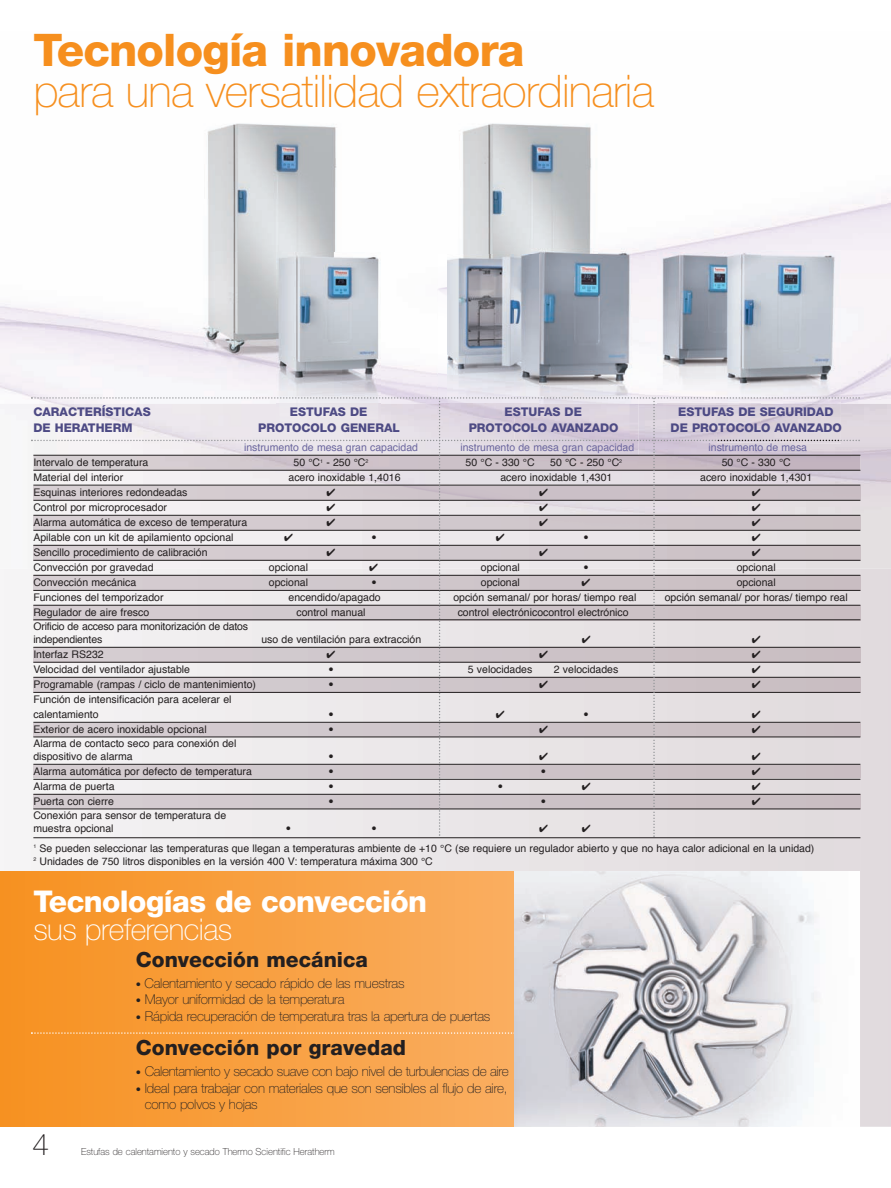
<style>
.page{position:relative;width:891px;height:1188px;background:#fff}
.page>*{position:absolute;margin:0;border:0;box-sizing:border-box;transform-origin:0 0}
.t1{font:100 45px "Helvetica Neue";letter-spacing:-.015em;color:#f68f1e}
.t2{font:800 45px "Helvetica Neue";letter-spacing:-.02em;color:#f68f1e}
.t3{font:800 30px "Helvetica Neue";letter-spacing:-.02em;color:#fff}
.t4{font:100 30px "Helvetica Neue";letter-spacing:-.015em;color:#fff}
.t5{font:100 30px "Helvetica Neue";color:#231f20}
.t6{font:800 21px "Helvetica Neue";color:#231f20}
.t7{font:100 13.5px/16.5px "Helvetica Neue";letter-spacing:-.015em;color:#231f20}
.t8{font:800 12px "Helvetica Neue";color:#4d4a84}
.t9{font:10.5px/13.5px "Helvetica";color:#231f20}
.t10{font:10.5px "Helvetica";color:#6b669e}
.t11{font:800 10.5px "Helvetica Neue";color:#231f20}
.t12{font:100 9.75px "Helvetica Neue";color:#231f20}
.s1{font-size:10.5px}
</style>
<div class="page">
<img style="left:0;top:197px;width:891px;height:930px">
<svg style="left:0;top:872px;width:514px;height:255px;background:#f89f40"></svg>
<svg style="left:31px;top:1032px;width:483px;height:2px"></svg>
<img style="left:514px;top:872px;width:345px;height:255px">
<img style="left:193px;top:123px;width:149px;height:130px">
<img style="left:193px;top:253px;width:84px;height:143px">
<img style="left:448px;top:123px;width:150px;height:131px">
<img style="left:438px;top:254px;width:76px;height:143px">
<img style="left:514px;top:248px;width:124px;height:149px">
<img style="left:658px;top:253px;width:59px;height:144px">
<img style="left:761px;top:250px;width:80px;height:147px">
<img style="left:717px;top:250px;width:44px;height:147px">
<img style="left:277px;top:253px;width:103px;height:144px">
<hr style="left:33px;top:837px;width:827px;height:1px;background:#231f20">
<svg style="left:31px;top:397px;width:829px;height:440px;background:#d5cfd3"></svg>
<h1 class="t2" style="left:33px;top:33px;width:493px">Tecnología innovadora</h1>
<h1 class="t1" style="left:33px;top:75px;width:622px">para una versatilidad extraordinaria</h1>
<p class="t8" style="left:33px;top:408px;width:119px">CARACTERÍSTICAS</p>
<p class="t8" style="left:290px;top:408px;width:79px">ESTUFAS DE</p>
<p class="t8" style="left:504px;top:408px;width:79px">ESTUFAS DE</p>
<p class="t8" style="left:678px;top:408px;width:157px">ESTUFAS DE SEGURIDAD</p>
<p class="t8" style="left:33px;top:423px;width:101px">DE HERATHERM</p>
<p class="t8" style="left:258px;top:423px;width:143px">PROTOCOLO GENERAL</p>
<p class="t8" style="left:469px;top:423px;width:151px">PROTOCOLO AVANZADO</p>
<p class="t8" style="left:671px;top:423px;width:173px">DE PROTOCOLO AVANZADO</p>
<p class="t10" style="left:244px;top:443px;width:175px">instrumento de mesa gran capacidad</p>
<p class="t10" style="left:460px;top:443px;width:175px">instrumento de mesa gran capacidad</p>
<p class="t10" style="left:709px;top:443px;width:100px">instrumento de mesa</p>
<p class="t9" style="left:33px;top:457px;width:116px">Intervalo de temperatura</p>
<p class="t9" style="left:294px;top:457px;width:76px">50 °C<sup>1</sup> - 250 °C<sup>2</sup></p>
<p class="t9" style="left:466px;top:457px;width:71px">50 °C - 330 °C</p>
<p class="t9" style="left:550px;top:457px;width:73px">50 °C - 250 °C<sup>2</sup></p>
<p class="t9" style="left:722px;top:457px;width:71px">50 °C - 330 °C</p>
<p class="t9" style="left:33px;top:472px;width:91px">Material del interior</p>
<p class="t9" style="left:289px;top:472px;width:114px">acero inoxidable 1,4016</p>
<p class="t9" style="left:500px;top:472px;width:114px">acero inoxidable 1,4301</p>
<p class="t9" style="left:700px;top:472px;width:114px">acero inoxidable 1,4301</p>
<p class="t9" style="left:33px;top:487px;width:156px">Esquinas interiores redondeadas</p>
<p class="t9" style="left:33px;top:502px;width:135px">Control por microprocesador</p>
<p class="t9" style="left:33px;top:517px;width:215px">Alarma automática de exceso de temperatura</p>
<p class="t9" style="left:33px;top:532px;width:202px">Apilable con un kit de apilamiento opcional</p>
<p class="t11" style="left:371px;top:534px;width:7px">•</p>
<p class="t11" style="left:584px;top:534px;width:7px">•</p>
<p class="t9" style="left:33px;top:547px;width:176px">Sencillo procedimiento de calibración</p>
<p class="t9" style="left:33px;top:562px;width:122px">Convección por gravedad</p>
<p class="t9" style="left:269px;top:562px;width:41px">opcional</p>
<p class="t9" style="left:481px;top:562px;width:41px">opcional</p>
<p class="t11" style="left:584px;top:564px;width:7px">•</p>
<p class="t9" style="left:737px;top:562px;width:41px">opcional</p>
<p class="t9" style="left:33px;top:577px;width:104px">Convección mecánica</p>
<p class="t9" style="left:269px;top:577px;width:41px">opcional</p>
<p class="t11" style="left:371px;top:579px;width:7px">•</p>
<p class="t9" style="left:481px;top:577px;width:41px">opcional</p>
<p class="t9" style="left:737px;top:577px;width:41px">opcional</p>
<p class="t9" style="left:33px;top:592px;width:132px">Funciones del temporizador</p>
<p class="t9" style="left:289px;top:592px;width:94px">encendido/apagado</p>
<p class="t9" style="left:453px;top:592px;width:184px">opción semanal/ por horas/ tiempo real</p>
<p class="t9" style="left:665px;top:592px;width:184px">opción semanal/ por horas/ tiempo real</p>
<p class="t9" style="left:33px;top:607px;width:117px">Regulador de aire fresco</p>
<p class="t9" style="left:296px;top:607px;width:71px">control manual</p>
<p class="t9" style="left:458px;top:607px;width:172px">control electrónicocontrol electrónico</p>
<p class="t9" style="left:33px;top:620px;width:216px">Orificio de acceso para monitorización de datos independientes</p>
<p class="t9" style="left:261px;top:634px;width:161px">uso de ventilación para extracción</p>
<p class="t9" style="left:33px;top:649px;width:72px">Interfaz RS232</p>
<p class="t9" style="left:33px;top:664px;width:158px">Velocidad del ventilador ajustable</p>
<p class="t11" style="left:328px;top:666px;width:7px">•</p>
<p class="t9" style="left:468px;top:664px;width:66px">5 velocidades</p>
<p class="t9" style="left:554px;top:664px;width:66px">2 velocidades</p>
<p class="t9" style="left:33px;top:679px;width:224px">Programable (rampas / ciclo de mantenimiento)</p>
<p class="t11" style="left:328px;top:681px;width:7px">•</p>
<p class="t9" style="left:33px;top:693px;width:200px;line-height:15px">Función de intensificación para acelerar el calentamiento</p>
<p class="t11" style="left:328px;top:711px;width:7px">•</p>
<p class="t11" style="left:584px;top:711px;width:7px">•</p>
<p class="t9" style="left:33px;top:724px;width:175px">Exterior de acero inoxidable opcional</p>
<p class="t11" style="left:328px;top:726px;width:7px">•</p>
<p class="t9" style="left:33px;top:737px;width:205px">Alarma de contacto seco para conexión del dispositivo de alarma</p>
<p class="t11" style="left:328px;top:753px;width:7px">•</p>
<p class="t9" style="left:33px;top:766px;width:220px">Alarma automática por defecto de temperatura</p>
<p class="t11" style="left:328px;top:768px;width:7px">•</p>
<p class="t11" style="left:541px;top:768px;width:7px">•</p>
<p class="t9" style="left:33px;top:781px;width:83px">Alarma de puerta</p>
<p class="t11" style="left:328px;top:783px;width:7px">•</p>
<p class="t11" style="left:498px;top:783px;width:7px">•</p>
<p class="t9" style="left:33px;top:796px;width:82px">Puerta con cierre</p>
<p class="t11" style="left:328px;top:798px;width:7px">•</p>
<p class="t11" style="left:541px;top:798px;width:7px">•</p>
<p class="t9" style="left:33px;top:809px;width:194px">Conexión para sensor de temperatura de muestra opcional</p>
<p class="t11" style="left:286px;top:825px;width:7px">•</p>
<p class="t11" style="left:371px;top:825px;width:7px">•</p>
<p class="t9" style="left:33px;top:843px;width:783px;line-height:12.8px"><sup>1</sup> Se pueden seleccionar las temperaturas que llegan a temperaturas ambiente de +10 °C (se requiere un regulador abierto y que no haya calor adicional en la unidad)<br><sup>2</sup> Unidades de 750 litros disponibles en la versión 400 V: temperatura máxima 300 °C</p>
<h2 class="t3" style="left:33px;top:890px;width:395px">Tecnologías de convección</h2>
<h2 class="t4" style="left:33px;top:919px;width:200px">sus preferencias</h2>
<h3 class="t6" style="left:136px;top:952px;width:234px">Convección mecánica</h3>
<p class="t7" style="left:136px;top:976px;width:270px"><span class="s1">•</span> Calentamiento y secado rápido de las muestras</p>
<p class="t7" style="left:136px;top:993px;width:210px"><span class="s1">•</span> Mayor uniformidad de la temperatura</p>
<p class="t7" style="left:136px;top:1009px;width:356px"><span class="s1">•</span> Rápida recuperación de temperatura tras la apertura de puertas</p>
<h3 class="t6" style="left:136px;top:1040px;width:272px">Convección por gravedad</h3>
<p class="t7" style="left:136px;top:1064px;width:374px"><span class="s1">•</span> Calentamiento y secado suave con bajo nivel de turbulencias de aire</p>
<p class="t7" style="left:145px;top:1081px;width:364px;text-indent:-9px"><span class="s1">•</span> Ideal para trabajar con materiales que son sensibles al flujo de aire, como polvos y hojas</p>
<h2 class="t5" style="left:32px;top:1133px;width:18px">4</h2>
<p class="t12" style="left:81px;top:1148px;width:255px">Estufas de calentamiento y secado Thermo Scientific Heratherm</p>
</div>
